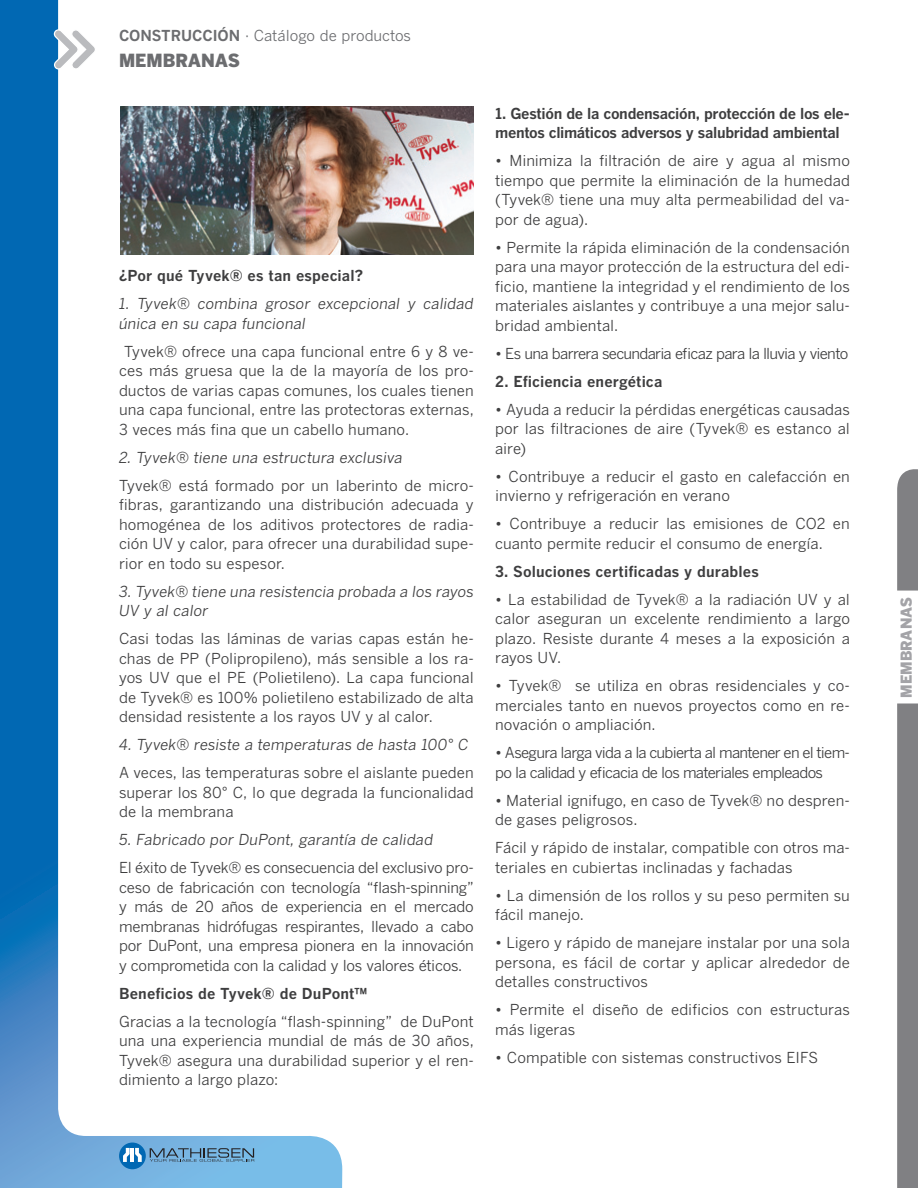
<style>
.page{position:relative;width:918px;height:1188px;background:#fff}
.page>*{position:absolute;margin:0;border:0;box-sizing:border-box;transform-origin:0 0}
.t1{font:900 18px "Benton Gothic";color:#6c6d70}
.t2{font:15px/19.5px "Benton Gothic";color:#3e3e3f;text-align:justify}
.t3{font:italic 15px/19.5px "Benton Gothic";color:#3e3e3f}
.t4{font:700 15px/19.5px "Benton Gothic";letter-spacing:-.01em;color:#3e3e3f}
.t5{font:15px/19.5px "Benton Gothic";letter-spacing:-.05em;color:#3e3e3f}
.t6{font:15px "Benton Gothic";color:#6c6d70}
.t7{font:900 15px "Benton Gothic";letter-spacing:-.005em;color:#a3a3a7}
.s1{font-weight:700}
</style>
<div class="page">
<svg style="left:0;top:0;width:342px;height:1188px"></svg>
<svg style="left:150px;top:1148px;width:104px;height:14px"></svg>
<div style="left:119px;top:1143px;width:27px;height:26px;background:#0168b3;border-radius:50%"></div>
<svg style="left:123px;top:1148px;width:19px;height:14px"></svg>
<hr style="left:130px;top:1148px;width:4px;height:14px;background:#fff">
<svg style="left:897px;top:469px;width:21px;height:122px;background:#848487"></svg>
<div style="left:897px;top:703px;width:21px;height:485px;background:#808083"></div>
<svg style="left:53px;top:29px;width:44px;height:41px"></svg>
<img style="left:119px;top:106px;width:355px;height:148px">
<p class="t6" style="left:119px;top:26px;width:294px"><span class="s1">CONSTRUCCIÓN</span> · Catálogo de productos</p>
<p class="t1" style="left:119px;top:49px;width:122px">MEMBRANAS</p>
<p class="t4" style="left:119px;top:265px;width:246px">¿Por qué Tyvek® es tan especial?</p>
<p class="t3" style="left:119px;top:294px;width:356px">1. Tyvek® combina grosor excepcional y calidad única en su capa funcional</p>
<p class="t2" style="left:119px;top:341px;width:356px;text-indent:5px">Tyvek® ofrece una capa funcional entre 6 y 8 ve&shy;ces más gruesa que la de la mayoría de los pro&shy;ductos de varias capas comunes, los cuales tienen una capa funcional, entre las protectoras externas, 3 veces más fina que un cabello humano.</p>
<p class="t3" style="left:119px;top:447px;width:285px">2. Tyvek® tiene una estructura exclusiva</p>
<p class="t2" style="left:119px;top:475px;width:356px">Tyvek® está formado por un laberinto de micro&shy;fibras, garantizando una distribución adecuada y homogénea de los aditivos protectores de radia&shy;ción UV y calor, para ofrecer una durabilidad supe&shy;rior en todo su espesor.</p>
<p class="t3" style="left:119px;top:581px;width:356px">3. Tyvek® tiene una resistencia probada a los rayos<br>UV y al calor</p>
<p class="t2" style="left:119px;top:629px;width:356px">Casi todas las láminas de varias capas están he&shy;chas de PP (Polipropileno), más sensible a los ra&shy;yos UV que el PE (Polietileno). La capa funcional de Tyvek® es 100% polietileno estabilizado de alta densidad resistente a los rayos UV y al calor.</p>
<p class="t3" style="left:119px;top:735px;width:351px">4. Tyvek® resiste a temperaturas de hasta 100° C</p>
<p class="t2" style="left:119px;top:763px;width:356px">A veces, las temperaturas sobre el aislante pueden superar los 80° C, lo que degrada la funcionalidad de la membrana</p>
<p class="t3" style="left:119px;top:830px;width:316px">5. Fabricado por DuPont, garantía de calidad</p>
<p class="t2" style="left:119px;top:858px;width:356px">El éxito de Tyvek® es consecuencia del exclusivo pro&shy;ceso de fabricación con tecnología “flash-spinning” y más de 20 años de experiencia en el mercado membranas hidrófugas respirantes, llevado a cabo por DuPont, una empresa pionera en la innovación y comprometida con la calidad y los valores éticos.</p>
<p class="t4" style="left:119px;top:983px;width:250px">Beneficios de Tyvek® de DuPont™</p>
<p class="t2" style="left:119px;top:1011px;width:356px">Gracias a la tecnología “flash-spinning” de DuPont una una experiencia mundial de más de 30 años, Tyvek® asegura una durabilidad superior y el ren&shy;dimiento a largo plazo:</p>
<p class="t4" style="left:495px;top:103px;width:356px">1. Gestión de la condensación, protección de los ele&shy;mentos climáticos adversos y salubridad ambiental</p>
<p class="t2" style="left:495px;top:151px;width:356px">• Minimiza la filtración de aire y agua al mismo tiempo que permite la eliminación de la humedad (Tyvek® tiene una muy alta permeabilidad del va&shy;por de agua).</p>
<p class="t2" style="left:495px;top:237px;width:356px">• Permite la rápida eliminación de la condensación para una mayor protección de la estructura del edi&shy;ficio, mantiene la integridad y el rendimiento de los materiales aislantes y contribuye a una mejor salu&shy;bridad ambiental.</p>
<p class="t5" style="left:495px;top:343px;width:355px">• Es una barrera secundaria eficaz para la lluvia y viento</p>
<p class="t4" style="left:495px;top:371px;width:169px">2. Eficiencia energética</p>
<p class="t2" style="left:495px;top:399px;width:356px">• Ayuda a reducir la pérdidas energéticas causadas por las filtraciones de aire (Tyvek® es estanco al aire)</p>
<p class="t2" style="left:495px;top:466px;width:356px">• Contribuye a reducir el gasto en calefacción en invierno y refrigeración en verano</p>
<p class="t2" style="left:495px;top:514px;width:356px">• Contribuye a reducir las emisiones de CO2 en cuanto permite reducir el consumo de energía.</p>
<p class="t4" style="left:495px;top:561px;width:265px">3. Soluciones certificadas y durables</p>
<p class="t2" style="left:495px;top:589px;width:356px">• La estabilidad de Tyvek® a la radiación UV y al calor aseguran un excelente rendimiento a largo plazo. Resiste durante 4 meses a la exposición a rayos UV.</p>
<p class="t2" style="left:495px;top:676px;width:356px">• Tyvek® se utiliza en obras residenciales y co&shy;merciales tanto en nuevos proyectos como en re&shy;novación o ampliación.</p>
<p class="t5" style="left:495px;top:743px;width:356px">• Asegura larga vida a la cubierta al mantener en el tiem&shy;po la calidad y eficacia de los materiales empleados</p>
<p class="t2" style="left:495px;top:790px;width:356px">• Material ignifugo, en caso de Tyvek® no despren&shy;de gases peligrosos.</p>
<p class="t2" style="left:495px;top:838px;width:356px">Fácil y rápido de instalar, compatible con otros ma&shy;teriales en cubiertas inclinadas y fachadas</p>
<p class="t2" style="left:495px;top:885px;width:356px">• La dimensión de los rollos y su peso permiten su fácil manejo.</p>
<p class="t2" style="left:495px;top:933px;width:356px">• Ligero y rápido de manejare instalar por una sola persona, es fácil de cortar y aplicar alrededor de detalles constructivos</p>
<p class="t2" style="left:495px;top:1000px;width:356px">• Permite el diseño de edificios con estructuras más ligeras</p>
<p class="t2" style="left:495px;top:1047px;width:324px">• Compatible con sistemas constructivos EIFS</p>
<p class="t7" style="left:897px;top:698px;width:102px;rotate:-90deg">MEMBRANAS</p>
</div>
